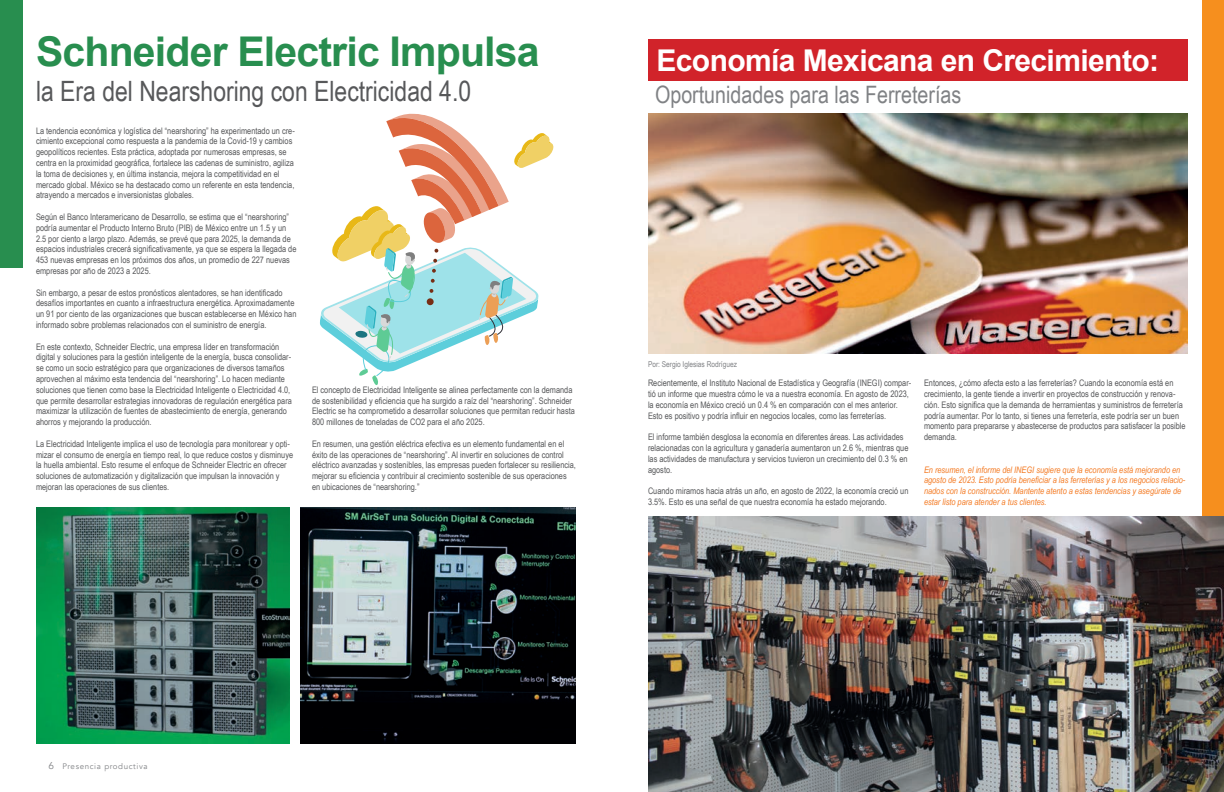
<style>
.page{position:relative;width:1224px;height:792px;background:#fff}
.page>*{position:absolute;margin:0;border:0;box-sizing:border-box;transform-origin:0 0}
.t1{font:700 41px "Arial";letter-spacing:-.02em;color:#288e4f}
.t2{font:700 30px "Arial";letter-spacing:-.02em;color:#fff}
.t3{font:28px "Arial Narrow";color:#57585a}
.t4{font:24px "Arial Narrow";color:#808285}
.t5{font:9px/10.8px "Arial Narrow";color:#57585a}
.t6{font:italic 9px/10.8px "Arial Narrow";color:#f47921}
.t7{font:8px "Arial Narrow";color:#808285}
.t8{font:8px "Avenir";letter-spacing:.075em;color:#808285}
.s1{font-size:10px}
</style>
<div class="page">
<div style="left:0;top:0;width:23px;height:267px;background:#288e4f"></div>
<div style="left:1202px;top:0;width:22px;height:516px;background:#f68f1e"></div>
<img style="left:36px;top:508px;width:253px;height:235px">
<img style="left:300px;top:508px;width:276px;height:236px">
<svg style="left:320px;top:113px;width:234px;height:272px"></svg>
<div style="left:648px;top:39px;width:540px;height:42px;background:#d1232a"></div>
<img style="left:649px;top:114px;width:538px;height:240px">
<img style="left:648px;top:516px;width:576px;height:276px">
<h1 class="t1" style="left:36px;top:24px;width:505px">Schneider Electric Impulsa</h1>
<h3 class="t3" style="left:36px;top:71px;width:437px">la Era del Nearshoring con Electricidad 4.0</h3>
<p class="t5" style="left:36px;top:125px;width:260px">La tendencia económica y logística del “nearshoring” ha experimentado un cre&shy;cimiento excepcional como respuesta a la pandemia de la Covid-19 y cambios geopolíticos recientes. Esta práctica, adoptada por numerosas empresas, se centra en la proximidad geográfica, fortalece las cadenas de suministro, agiliza la toma de decisiones y, en última instancia, mejora la competitividad en el mercado global. México se ha destacado como un referente en esta tendencia, atrayendo a mercados e inversionistas globales.</p>
<p class="t5" style="left:36px;top:211px;width:262px">Según el Banco Interamericano de Desarrollo, se estima que el “nearshoring” podría aumentar el Producto Interno Bruto (PIB) de México entre un 1.5 y un 2.5 por ciento a largo plazo. Además, se prevé que para 2025, la demanda de espacios industriales crecerá significativamente, ya que se espera la llegada de 453 nuevas empresas en los próximos dos años, un promedio de 227 nuevas empresas por año de 2023 a 2025.</p>
<p class="t5" style="left:36px;top:287px;width:262px">Sin embargo, a pesar de estos pronósticos alentadores, se han identificado desafíos importantes en cuanto a infraestructura energética. Aproximadamente un 91 por ciento de las organizaciones que buscan establecerse en México han informado sobre problemas relacionados con el suministro de energía.</p>
<p class="t5" style="left:36px;top:341px;width:257px">En este contexto, Schneider Electric, una empresa líder en transformación digital y soluciones para la gestión inteligente de la energía, busca consolidar&shy;se como un socio estratégico para que organizaciones de diversos tamaños aprovechen al máximo esta tendencia del “nearshoring”. Lo hacen mediante soluciones que tienen como base la Electricidad Inteligente o Electricidad 4.0, que permite desarrollar estrategias innovadoras de regulación energética para maximizar la utilización de fuentes de abastecimiento de energía, generando ahorros y mejorando la producción.</p>
<p class="t5" style="left:36px;top:438px;width:259px">La Electricidad Inteligente implica el uso de tecnología para monitorear y opti&shy;mizar el consumo de energía en tiempo real, lo que reduce costos y disminuye la huella ambiental. Esto resume el enfoque de Schneider Electric en ofrecer soluciones de automatización y digitalización que impulsan la innovación y mejoran las operaciones de sus clientes.</p>
<p class="t5" style="left:312px;top:384px;width:264px">El concepto de Electricidad Inteligente se alinea perfectamente con la demanda de sostenibilidad y eficiencia que ha surgido a raíz del “nearshoring”. Schneider Electric se ha comprometido a desarrollar soluciones que permitan reducir hasta 800 millones de toneladas de CO2 para el año 2025.</p>
<p class="t5" style="left:312px;top:438px;width:265px">En resumen, una gestión eléctrica efectiva es un elemento fundamental en el éxito de las operaciones de “nearshoring”. Al invertir en soluciones de control eléctrico avanzadas y sostenibles, las empresas pueden fortalecer su resiliencia, mejorar su eficiencia y contribuir al crecimiento sostenible de sus operaciones en ubicaciones de “nearshoring.”</p>
<h2 class="t2" style="left:657px;top:40px;width:504px">Economía Mexicana en Crecimiento:</h2>
<h3 class="t4" style="left:655px;top:77px;width:308px">Oportunidades para las Ferreterías</h3>
<p class="t7" style="left:648px;top:359px;width:90px">Por: Sergio Iglesias Rodríguez</p>
<p class="t5" style="left:648px;top:377px;width:265px">Recientemente, el Instituto Nacional de Estadística y Geografía (INEGI) compar&shy;tió un informe que muestra cómo le va a nuestra economía. En agosto de 2023, la economía en México creció un 0.4 % en comparación con el mes anterior.<br>Esto es positivo y podría influir en negocios locales, como las ferreterías.</p>
<p class="t5" style="left:648px;top:431px;width:262px">El informe también desglosa la economía en diferentes áreas. Las actividades relacionadas con la agricultura y ganadería aumentaron un 2.6 %, mientras que las actividades de manufactura y servicios tuvieron un crecimiento del 0.3 % en agosto.</p>
<p class="t5" style="left:648px;top:485px;width:262px">Cuando miramos hacia atrás un año, en agosto de 2022, la economía creció un<br>3.5%. Esto es una señal de que nuestra economía ha estado mejorando.</p>
<p class="t5" style="left:924px;top:377px;width:263px">Entonces, ¿cómo afecta esto a las ferreterías? Cuando la economía está en crecimiento, la gente tiende a invertir en proyectos de construcción y renova&shy;ción. Esto significa que la demanda de herramientas y suministros de ferretería podría aumentar. Por lo tanto, si tienes una ferretería, este podría ser un buen momento para prepararse y abastecerse de productos para satisfacer la posible demanda.</p>
<p class="t6" style="left:924px;top:464px;width:263px">En resumen, el informe del INEGI sugiere que la economía está mejorando en agosto de 2023. Esto podría beneficiar a las ferreterías y a los negocios relacio&shy;nados con la construcción. Mantente atento a estas tendencias y asegúrate de estar listo para atender a tus clientes.</p>
<p class="t8" style="left:48px;top:761px;width:101px"><span class="s1">6</span> Presencia productiva</p>
</div>
